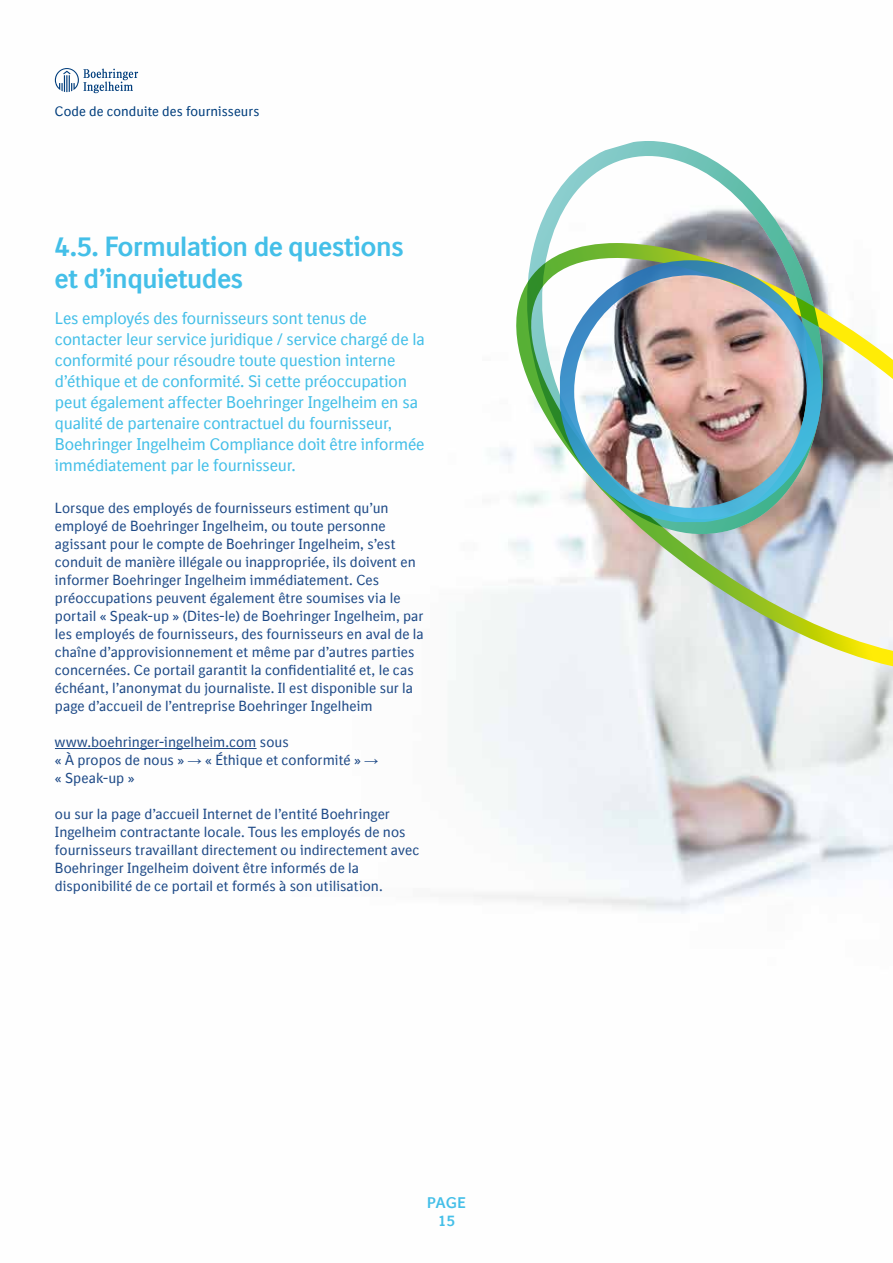
<style>
.page{position:relative;width:893px;height:1263px;background:#fff}
.page>*{position:absolute;margin:0;border:0;box-sizing:border-box;transform-origin:0 0}
.t1{font:700 27px/31.5px "BI Sans";letter-spacing:-.01em;color:#44bfe8}
.t2{font:16.5px/21px "BI Sans";letter-spacing:-.01em;color:#44bfe8}
.t3{font:700 15px/18px "BI Sans";letter-spacing:.03em;color:#44bfe8;text-align:center}
.t4{font:14.25px/18px "BI Sans";letter-spacing:.005em;color:#1e4a87}
.t5{font:13.5px "BI Sans";letter-spacing:.005em;color:#003d7c}
.s1{font-family:"Arial"}
</style>
<div class="page">
<img style="left:54px;top:72px;width:839px;height:841px">
<svg style="left:507px;top:243px;width:386px;height:423px"></svg>
<svg style="left:523px;top:140px;width:304px;height:401px"></svg>
<img style="left:560px;top:260px;width:262px;height:262px">
<hr style="left:55px;top:748px;width:202px;height:1px;background:#1e4a87">
<svg style="left:55px;top:68px;width:83px;height:25px"></svg>
<p class="t5" style="left:55px;top:103px;width:206px">Code de conduite des fournisseurs</p>
<h1 class="t1" style="left:55px;top:231px;width:350px">4.5. Formulation de questions et d’inquietudes</h1>
<p class="t2" style="left:55px;top:308px;width:371px">Les employés des fournisseurs sont tenus de contacter leur service juridique / service chargé de la conformité pour résoudre toute question interne d’éthique et de conformité. Si cette préoccupation peut également affecter Boehringer Ingelheim en sa qualité de partenaire contractuel du fournisseur, Boehringer Ingelheim Compliance doit être informée immédiatement par le fournisseur.</p>
<p class="t4" style="left:55px;top:499px;width:370px">Lorsque des employés de fournisseurs estiment qu’un employé de Boehringer Ingelheim, ou toute personne agissant pour le compte de Boehringer Ingelheim, s’est conduit de manière illégale ou inappropriée, ils doivent en informer Boehringer Ingelheim immédiatement. Ces préoccupations peuvent également être soumises via le portail « Speak-up » (Dites-le) de Boehringer Ingelheim, par les employés de fournisseurs, des fournisseurs en aval de la chaîne d’approvisionnement et même par d’autres parties concernées. Ce portail garantit la confidentialité et, le cas échéant, l’anonymat du journaliste. Il est disponible sur la page d’accueil de l’entreprise Boehringer Ingelheim</p>
<p class="t4" style="left:55px;top:733px;width:325px">www.boehringer-ingelheim.com sous<br>« À propos de nous » <span class="s1">→</span> « Éthique et conformité » <span class="s1">→ </span>« Speak-up »</p>
<p class="t4" style="left:55px;top:805px;width:366px">ou sur la page d’accueil Internet de l’entité Boehringer Ingelheim contractante locale. Tous les employés de nos fournisseurs travaillant directement ou indirectement avec Boehringer Ingelheim doivent être informés de la disponibilité de ce portail et formés à son utilisation.</p>
<p class="t3" style="left:427px;top:1194px;width:40px">PAGE<br>15</p>
</div>
